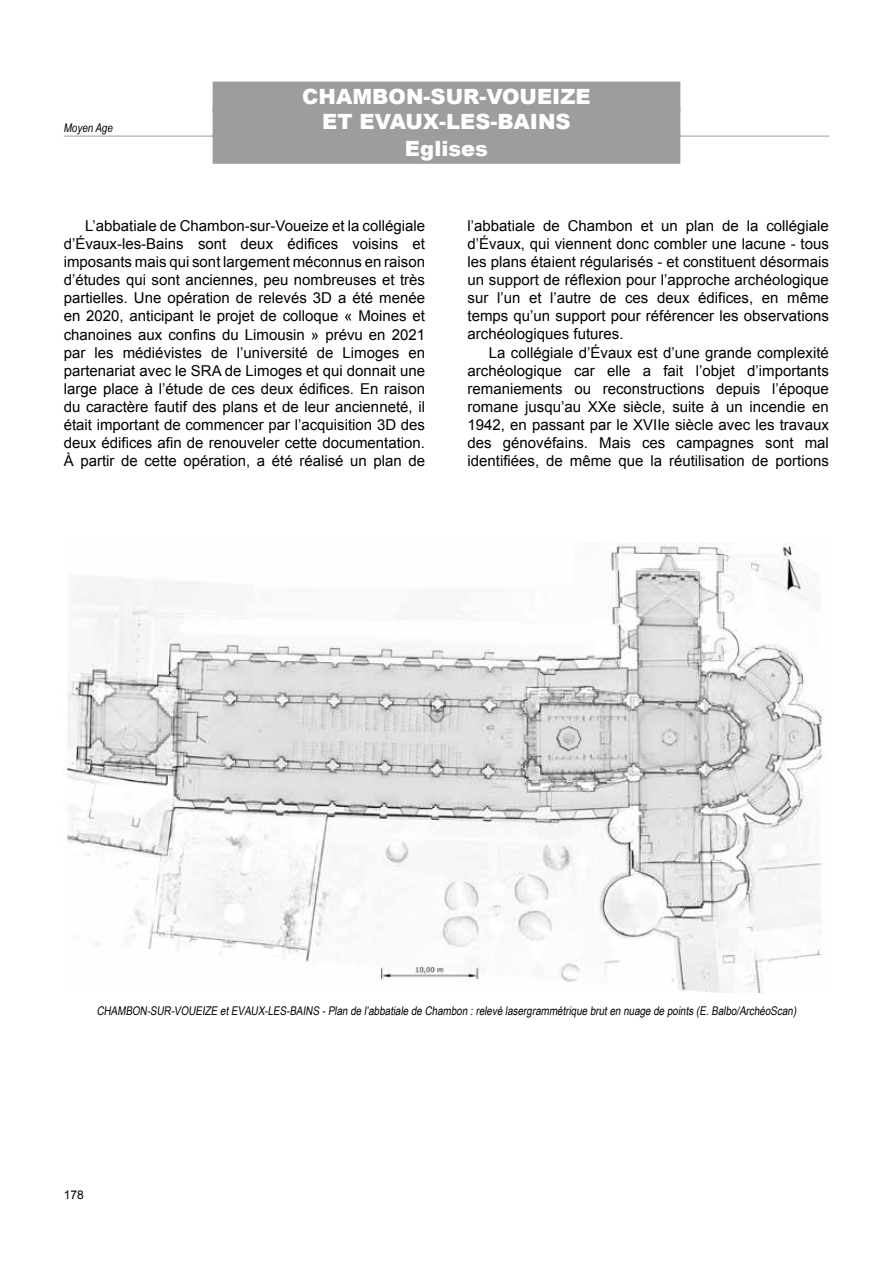
<style>
.page{position:relative;width:893px;height:1263px;background:#fff}
.page>*{position:absolute;margin:0;border:0;box-sizing:border-box;transform-origin:0 0}
.t1{font:900 21px/26.1px "Arial";color:#fff;text-align:center}
.t2{font:15px/18.1px "Arial";color:#000;text-align:justify}
.t3{font:12px "Arial Narrow";color:#000}
.t4{font:italic 12px "Arial Narrow";color:#000}
.t5{font:12px "Arial";color:#000}
</style>
<div class="page">
<img style="left:66px;top:543px;width:757px;height:449px">
<div style="left:213px;top:82px;width:467px;height:30px;background:#9d9d9c"></div>
<div style="left:213px;top:107px;width:467px;height:30px;background:#9d9d9c"></div>
<hr style="left:64px;top:136px;width:765px;height:1px;background:#9d9d9c">
<div style="left:213px;top:134px;width:467px;height:30px;background:#9d9d9c"></div>
<p class="t4" style="left:64px;top:120px;width:51px">Moyen Age</p>
<h1 class="t1" style="left:302px;top:83px;width:290px">CHAMBON-SUR-VOUEIZE<br>ET EVAUX-LES-BAINS<br>Eglises</h1>
<p class="t2" style="left:64px;top:217px;width:363px;text-indent:21px">L’abbatiale de Chambon-sur-Voueize et la collégiale d’Évaux-les-Bains sont deux édifices voisins et imposants mais qui sont largement méconnus en raison d’études qui sont anciennes, peu nombreuses et très partielles. Une opération de relevés 3D a été menée en 2020, anticipant le projet de colloque « Moines et chanoines aux confins du Limousin » prévu en 2021 par les médiévistes de l’université de Limoges en partenariat avec le SRA de Limoges et qui donnait une large place à l’étude de ces deux édifices. En raison du caractère fautif des plans et de leur ancienneté, il était important de commencer par l’acquisition 3D des deux édifices afin de renouveler cette documentation.<br>À partir de cette opération, a été réalisé un plan de</p>
<p class="t2" style="left:468px;top:217px;width:363px">l’abbatiale de Chambon et un plan de la collégiale d’Évaux, qui viennent donc combler une lacune - tous les plans étaient régularisés - et constituent désormais un support de réflexion pour l’approche archéologique sur l’un et l’autre de ces deux édifices, en même temps qu’un support pour référencer les observations archéologiques futures.</p>
<p class="t2" style="left:468px;top:343px;width:363px;text-indent:21px">La collégiale d’Évaux est d’une grande complexité archéologique car elle a fait l’objet d’importants remaniements ou reconstructions depuis l’époque romane jusqu’au XXe siècle, suite à un incendie en 1942, en passant par le XVIIe siècle avec les travaux des génovéfains. Mais ces campagnes sont mal identifiées, de même que la réutilisation de portions</p>
<p class="t3" style="left:97px;top:1002px;width:703px">CHAMBON-SUR-VOUEIZE etEVAUX-LES-BAINS -Plan de l’abbatiale de Chambon :relevé lasergrammétrique bruten nuage de points (E.Balbo/ArchéoScan)</p>
<p class="t5" style="left:64px;top:1187px;width:22px">178</p>
</div>
